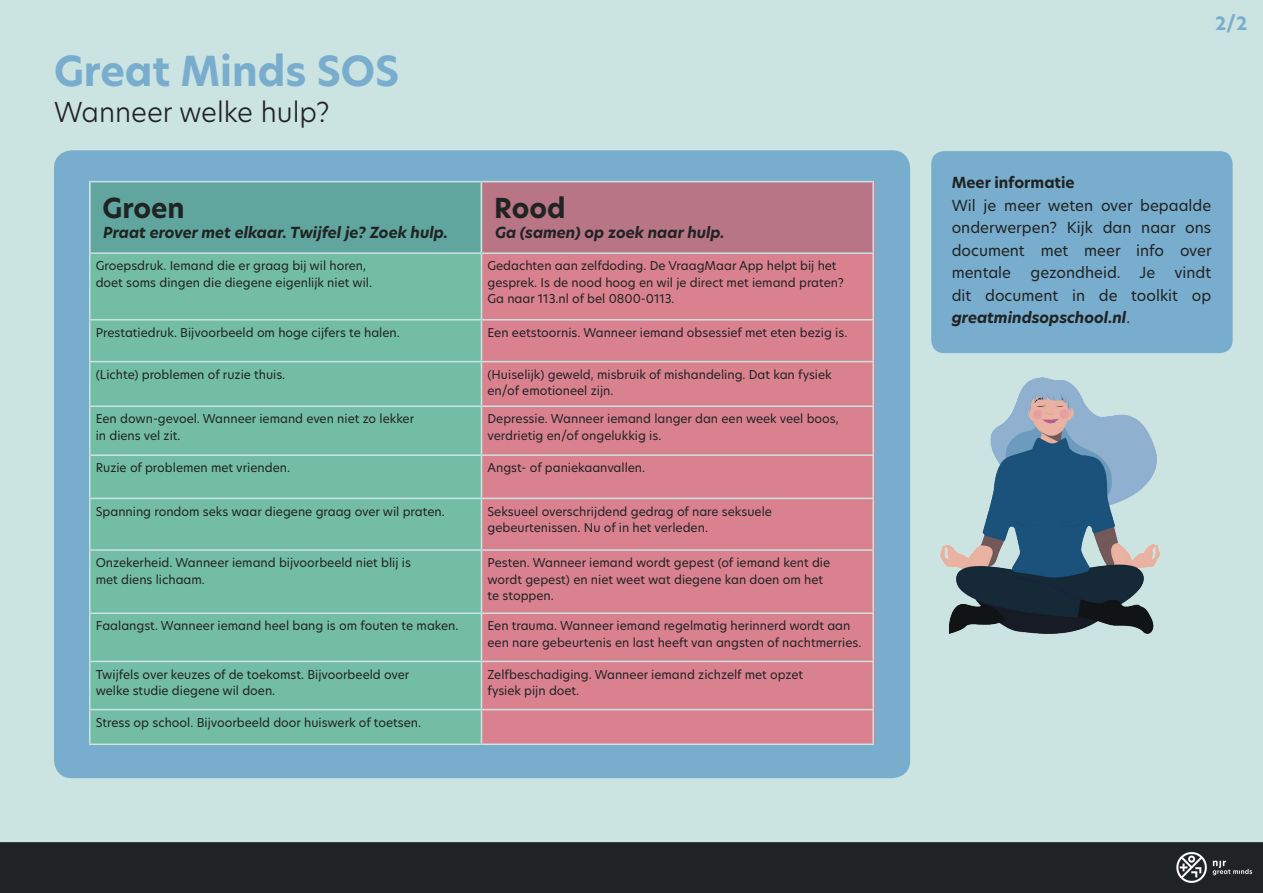
<style>
.page{position:relative;width:1263px;height:893px;background:#cbe3e1}
.page>*{position:absolute;margin:0;border:0;box-sizing:border-box;transform-origin:0 0}
.t1{font:700 40.5px "Hero New";color:#79adcd}
.t2{font:300 27px "Hero New";color:#202323}
.t3{font:700 27px "Hero New";color:#202323}
.t4{font:700 18px "Hero New";color:#79adcd}
.t5{font:15px/22.5px "Hero New";color:#202323;text-align:justify}
.t6{font:italic 700 15px "Hero New";color:#202323}
.t7{font:700 15px "Hero New";color:#202323}
.t8{font:12px/16.5px "Hero New";color:#202323}
.s1{font-weight:700;font-style:italic}
</style>
<div class="page">
<div style="left:54px;top:150px;width:856px;height:628px;background:#79adcd;border-radius:18px"></div>
<div style="left:480px;top:181px;width:394px;height:563px;background:#da8190"></div>
<div style="left:89px;top:181px;width:392px;height:563px;background:#73bda4"></div>
<div style="left:91px;top:181px;width:389px;height:72px;background:#60a69e"></div>
<div style="left:481px;top:181px;width:393px;height:72px;background:#b87586"></div>
<hr style="left:89px;top:710px;width:1px;height:33px;background:#cbe3e1">
<hr style="left:89px;top:743px;width:392px;height:2px;background:#cbe3e1">
<hr style="left:872px;top:614px;width:2px;height:47px;background:#cbe3e1">
<hr style="left:481px;top:662px;width:1px;height:47px;background:#cbe3e1">
<hr style="left:481px;top:710px;width:1px;height:33px;background:#cbe3e1">
<hr style="left:872px;top:710px;width:2px;height:33px;background:#cbe3e1">
<hr style="left:481px;top:743px;width:393px;height:2px;background:#cbe3e1">
<hr style="left:89px;top:662px;width:1px;height:47px;background:#cbe3e1">
<hr style="left:481px;top:661px;width:393px;height:1px;background:#cbe3e1">
<hr style="left:872px;top:662px;width:2px;height:47px;background:#cbe3e1">
<hr style="left:89px;top:709px;width:392px;height:1px;background:#cbe3e1">
<hr style="left:481px;top:709px;width:393px;height:1px;background:#cbe3e1">
<hr style="left:872px;top:499px;width:2px;height:50px;background:#cbe3e1">
<hr style="left:481px;top:549px;width:393px;height:2px;background:#cbe3e1">
<hr style="left:872px;top:551px;width:2px;height:61px;background:#cbe3e1">
<hr style="left:481px;top:612px;width:393px;height:2px;background:#cbe3e1">
<hr style="left:872px;top:254px;width:2px;height:65px;background:#cbe3e1">
<hr style="left:872px;top:362px;width:2px;height:43px;background:#cbe3e1">
<hr style="left:481px;top:405px;width:393px;height:2px;background:#cbe3e1">
<hr style="left:872px;top:407px;width:2px;height:47px;background:#cbe3e1">
<hr style="left:481px;top:454px;width:393px;height:2px;background:#cbe3e1">
<hr style="left:872px;top:456px;width:2px;height:42px;background:#cbe3e1">
<hr style="left:481px;top:498px;width:393px;height:1px;background:#cbe3e1">
<hr style="left:481px;top:319px;width:393px;height:2px;background:#cbe3e1">
<hr style="left:872px;top:321px;width:2px;height:40px;background:#cbe3e1">
<hr style="left:481px;top:361px;width:393px;height:1px;background:#cbe3e1">
<hr style="left:481px;top:181px;width:393px;height:1px;background:#cbe3e1">
<hr style="left:872px;top:182px;width:2px;height:70px;background:#cbe3e1">
<hr style="left:481px;top:252px;width:393px;height:2px;background:#cbe3e1">
<hr style="left:89px;top:181px;width:392px;height:1px;background:#cbe3e1">
<hr style="left:89px;top:182px;width:1px;height:70px;background:#cbe3e1">
<hr style="left:481px;top:182px;width:1px;height:70px;background:#cbe3e1">
<hr style="left:89px;top:252px;width:392px;height:2px;background:#cbe3e1">
<hr style="left:89px;top:254px;width:1px;height:65px;background:#cbe3e1">
<hr style="left:481px;top:254px;width:1px;height:65px;background:#cbe3e1">
<hr style="left:89px;top:614px;width:1px;height:47px;background:#cbe3e1">
<hr style="left:481px;top:614px;width:1px;height:47px;background:#cbe3e1">
<hr style="left:89px;top:661px;width:392px;height:1px;background:#cbe3e1">
<hr style="left:89px;top:551px;width:1px;height:61px;background:#cbe3e1">
<hr style="left:481px;top:551px;width:1px;height:61px;background:#cbe3e1">
<hr style="left:89px;top:612px;width:392px;height:2px;background:#cbe3e1">
<hr style="left:89px;top:499px;width:1px;height:50px;background:#cbe3e1">
<hr style="left:481px;top:499px;width:1px;height:50px;background:#cbe3e1">
<hr style="left:89px;top:549px;width:392px;height:2px;background:#cbe3e1">
<hr style="left:89px;top:456px;width:1px;height:42px;background:#cbe3e1">
<hr style="left:481px;top:456px;width:1px;height:42px;background:#cbe3e1">
<hr style="left:89px;top:498px;width:392px;height:1px;background:#cbe3e1">
<hr style="left:89px;top:407px;width:1px;height:47px;background:#cbe3e1">
<hr style="left:481px;top:407px;width:1px;height:47px;background:#cbe3e1">
<hr style="left:89px;top:454px;width:392px;height:2px;background:#cbe3e1">
<hr style="left:89px;top:362px;width:1px;height:43px;background:#cbe3e1">
<hr style="left:481px;top:362px;width:1px;height:43px;background:#cbe3e1">
<hr style="left:89px;top:405px;width:392px;height:2px;background:#cbe3e1">
<hr style="left:89px;top:319px;width:392px;height:2px;background:#cbe3e1">
<hr style="left:89px;top:321px;width:1px;height:40px;background:#cbe3e1">
<hr style="left:481px;top:321px;width:1px;height:40px;background:#cbe3e1">
<hr style="left:89px;top:361px;width:392px;height:1px;background:#cbe3e1">
<div style="left:1px;top:843px;width:1261px;height:49px;background:#202323"></div>
<div style="left:0;top:842px;width:1263px;height:51px;border:2px solid #202323"></div>
<img style="left:1176px;top:852px;width:77px;height:31px">
<div style="left:931px;top:151px;width:301px;height:202px;background:#79adcd;border-radius:13px"></div>
<img style="left:941px;top:378px;width:219px;height:256px">
<p class="t1" style="left:54px;top:44px;width:347px">Great Minds SOS</p>
<p class="t2" style="left:54px;top:94px;width:277px">Wanneer welke hulp?</p>
<p class="t3" style="left:102px;top:190px;width:84px">Groen</p>
<p class="t6" style="left:103px;top:222px;width:346px">Praat erover met elkaar. Twijfel je? Zoek hulp.</p>
<p class="t8" style="left:96px;top:257px;width:272px">Groepsdruk. Iemand die er graag bij wil horen,</p>
<p class="t8" style="left:96px;top:274px;width:278px">doet soms dingen die diegene eigenlijk niet wil.</p>
<p class="t3" style="left:494px;top:190px;width:73px">Rood</p>
<p class="t6" style="left:495px;top:222px;width:231px">Ga (samen) op zoek naar hulp.</p>
<p class="t8" style="left:487px;top:257px;width:358px">Gedachten aan zelfdoding. De VraagMaar App helpt bij het gesprek. Is de nood hoog en wil je direct met iemand praten?</p>
<p class="t8" style="left:487px;top:290px;width:189px">Ga naar 113.nl of bel 0800-0113.</p>
<p class="t8" style="left:96px;top:324px;width:306px">Prestatiedruk. Bijvoorbeeld om hoge cijfers te halen.</p>
<p class="t8" style="left:487px;top:324px;width:361px">Een eetstoornis. Wanneer iemand obsessief met eten bezig is.</p>
<p class="t8" style="left:96px;top:366px;width:191px">(Lichte) problemen of ruzie thuis.</p>
<p class="t8" style="left:487px;top:366px;width:346px">(Huiselijk) geweld, misbruik of mishandeling. Dat kan fysiek</p>
<p class="t8" style="left:487px;top:382px;width:127px">en/of emotioneel zijn.</p>
<p class="t8" style="left:96px;top:410px;width:320px">Een down-gevoel. Wanneer iemand even niet zo lekker</p>
<p class="t8" style="left:96px;top:427px;width:86px">in diens vel zit.</p>
<p class="t8" style="left:487px;top:410px;width:353px">Depressie. Wanneer iemand langer dan een week veel boos, verdrietig en/of ongelukkig is.</p>
<p class="t8" style="left:96px;top:459px;width:196px">Ruzie of problemen met vrienden.</p>
<p class="t8" style="left:487px;top:459px;width:159px">Angst- of paniekaanvallen.</p>
<p class="t8" style="left:96px;top:503px;width:351px">Spanning rondom seks waar diegene graag over wil praten.</p>
<p class="t8" style="left:487px;top:503px;width:286px">Seksueel overschrijdend gedrag of nare seksuele</p>
<p class="t8" style="left:487px;top:519px;width:222px">gebeurtenissen. Nu of in het verleden.</p>
<p class="t8" style="left:96px;top:554px;width:317px">Onzekerheid. Wanneer iemand bijvoorbeeld niet blij is</p>
<p class="t8" style="left:96px;top:571px;width:111px">met diens lichaam.</p>
<p class="t8" style="left:487px;top:554px;width:344px">Pesten. Wanneer iemand wordt gepest (of iemand kent die wordt gepest) en niet weet wat diegene kan doen om het</p>
<p class="t8" style="left:487px;top:587px;width:68px">te stoppen.</p>
<p class="t8" style="left:96px;top:617px;width:364px">Faalangst. Wanneer iemand heel bang is om fouten te maken.</p>
<p class="t8" style="left:487px;top:617px;width:375px">Een trauma. Wanneer iemand regelmatig herinnerd wordt aan een nare gebeurtenis en last heeft van angsten of nachtmerries.</p>
<p class="t8" style="left:96px;top:666px;width:315px">Twijfels over keuzes of de toekomst. Bijvoorbeeld over</p>
<p class="t8" style="left:96px;top:682px;width:181px">welke studie diegene wil doen.</p>
<p class="t8" style="left:487px;top:666px;width:317px">Zelfbeschadiging. Wanneer iemand zichzelf met opzet</p>
<p class="t8" style="left:487px;top:682px;width:93px">fysiek pijn doet.</p>
<p class="t8" style="left:96px;top:714px;width:327px">Stress op school. Bijvoorbeeld door huiswerk of toetsen.</p>
<p class="t4" style="left:1215px;top:11px;width:34px">2/2</p>
<p class="t7" style="left:952px;top:173px;width:125px">Meer informatie</p>
<p class="t5" style="left:952px;top:194px;width:261px">Wil je meer weten over bepaalde onderwerpen? Kijk dan naar ons document met meer info over mentale</p>
<p class="t5" style="left:952px;top:261px;width:261px;text-indent:223px">vindt dit document in de toolkit op <span class="s1">greatmindsopschool.nl</span>.</p>
<p class="t5" style="left:1030px;top:261px;width:92px">gezondheid.</p>
<p class="t5" style="left:1139px;top:261px;width:17px">Je</p>
</div>
